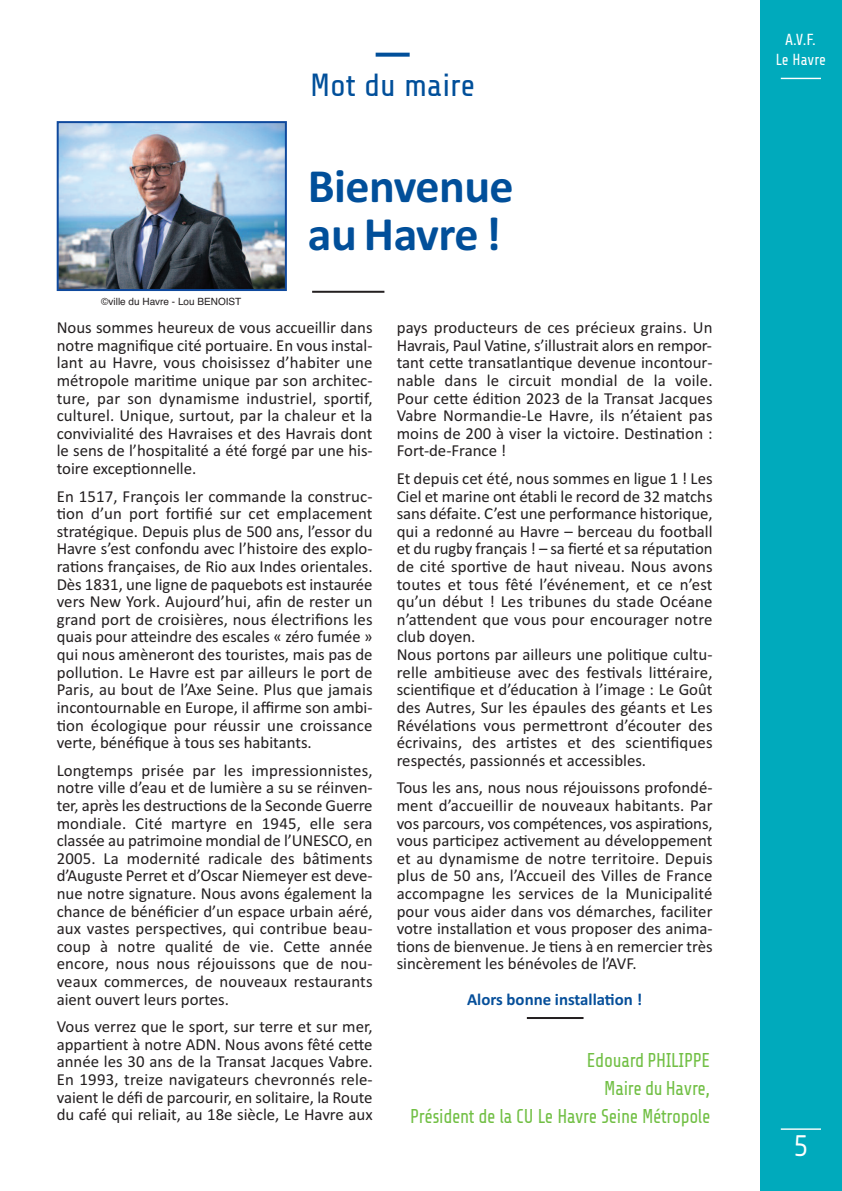
<style>
.page{position:relative;width:842px;height:1191px;background:#fff}
.page>*{position:absolute;margin:0;border:0;box-sizing:border-box;transform-origin:0 0}
.t1{font:700 48px/48px "Calibri";letter-spacing:-.01em;color:#014f9a}
.t2{font:32px "Share Tech";color:#014f9a}
.t3{font:28px "Neo Sans Pro";color:#fff;scale:.85 1}
.t4{font:20px/27.6px "Share Tech";letter-spacing:-.02em;color:#71bf44;text-align:right;scale:.91 1}
.t5{font:16.8px/17.6px "Calibri";color:#231f20;text-align:justify}
.t6{font:700 16.8px "Calibri";color:#064f9a}
.t7{font:16px/20px "Share Tech";color:#fff;text-align:center}
.t8{font:10px "Helvetica";color:#231f20}
</style>
<div class="page">
<svg style="left:376px;top:53px;width:34px;height:4px"></svg>
<hr style="left:312px;top:291px;width:72px;height:2px;background:#231f20">
<div style="left:760px;top:0;width:82px;height:1191px;background:#00aabc"></div>
<hr style="left:781px;top:78px;width:40px;height:1px;background:#fff">
<hr style="left:781px;top:1128px;width:40px;height:1px;background:#fff">
<img style="left:60px;top:124px;width:224px;height:164px">
<div style="left:57px;top:121px;width:230px;height:170px;border:2px solid #0f499d"></div>
<hr style="left:527px;top:1017px;width:56px;height:2px;background:#231f20">
<h2 class="t2" style="left:310px;top:69px;width:167px">Mot du maire</h2>
<h1 class="t1" style="left:308px;top:160px;width:207px">Bienvenue au Havre !</h1>
<p class="t8" style="left:101px;top:296px;width:142px">©ville du Havre - Lou BENOIST</p>
<p class="t5" style="left:57px;top:318px;width:317px">Nous sommes heureux de vous accueillir dans notre magnifique cité portuaire. En vous instal&shy;lant au Havre, vous choisissez d’habiter une métropole maritime unique par son architec&shy;ture, par son dynamisme industriel, sportif, culturel. Unique, surtout, par la chaleur et la convivialité des Havraises et des Havrais dont le sens de l’hospitalité a été forgé par une his&shy;toire exceptionnelle.</p>
<p class="t5" style="left:57px;top:487px;width:317px">En 1517, François Ier commande la construc&shy;tion d’un port fortifié sur cet emplacement stratégique. Depuis plus de 500 ans, l’essor du Havre s’est confondu avec l’histoire des explo&shy;rations françaises, de Rio aux Indes orientales.<br>Dès 1831, une ligne de paquebots est instaurée vers New York. Aujourd’hui, afin de rester un grand port de croisières, nous électrifions les quais pour atteindre des escales « zéro fumée » qui nous amèneront des touristes, mais pas de pollution. Le Havre est par ailleurs le port de Paris, au bout de l’Axe Seine. Plus que jamais incontournable en Europe, il affirme son ambi&shy;tion écologique pour réussir une croissance verte, bénéfique à tous ses habitants.</p>
<p class="t5" style="left:57px;top:761px;width:317px">Longtemps prisée par les impressionnistes, notre ville d’eau et de lumière a su se réinven&shy;ter, après les destructions de la Seconde Guerre mondiale. Cité martyre en 1945, elle sera classée au patrimoine mondial de l’UNESCO, en 2005. La modernité radicale des bâtiments d’Auguste Perret et d’Oscar Niemeyer est deve&shy;nue notre signature. Nous avons également la chance de bénéficier d’un espace urbain aéré, aux vastes perspectives, qui contribue beau&shy;coup à notre qualité de vie. Cette année encore, nous nous réjouissons que de nou&shy;veaux commerces, de nouveaux restaurants aient ouvert leurs portes.</p>
<p class="t5" style="left:57px;top:1017px;width:317px">Vous verrez que le sport, sur terre et sur mer, appartient à notre ADN. Nous avons fêté cette année les 30 ans de la Transat Jacques Vabre.<br>En 1993, treize navigateurs chevronnés rele&shy;vaient le défi de parcourir, en solitaire, la Route du café qui reliait, au 18e siècle, Le Havre aux</p>
<p class="t5" style="left:397px;top:318px;width:317px">pays producteurs de ces précieux grains. Un Havrais, Paul Vatine, s’illustrait alors en rempor&shy;tant cette transatlantique devenue incontour&shy;nable dans le circuit mondial de la voile.<br>Pour cette édition 2023 de la Transat Jacques Vabre Normandie-Le Havre, ils n’étaient pas moins de 200 à viser la victoire. Destination :<br>Fort-de-France !</p>
<p class="t5" style="left:397px;top:469px;width:317px;text-align:left">Et depuis cet été, nous sommes en ligue 1 ! Les Ciel et marine ont établi le record de 32 matchs sans défaite. C’est une performance historique, qui a redonné au Havre – berceau du football et du rugby français ! – sa fierté et sa réputation de cité sportive de haut niveau. Nous avons toutes et tous fêté l’événement, et ce n’est qu’un début ! Les tribunes du stade Océane n’attendent que vous pour encourager notre club doyen.<br>Nous portons par ailleurs une politique cultu&shy;relle ambitieuse avec des festivals littéraire, scientifique et d’éducation à l’image : Le Goût des Autres, Sur les épaules des géants et Les Révélations vous permettront d’écouter des écrivains, des artistes et des scientifiques respectés, passionnés et accessibles.</p>
<p class="t5" style="left:397px;top:778px;width:317px">Tous les ans, nous nous réjouissons profondé&shy;ment d’accueillir de nouveaux habitants. Par vos parcours, vos compétences, vos aspirations, vous participez activement au développement et au dynamisme de notre territoire. Depuis plus de 50 ans, l’Accueil des Villes de France accompagne les services de la Municipalité pour vous aider dans vos démarches, faciliter votre installation et vous proposer des anima&shy;tions de bienvenue. Je tiens à en remercier très sincèrement les bénévoles de l’AVF.</p>
<p class="t6" style="left:467px;top:989px;width:177px">Alors bonne installation !</p>
<p class="t4" style="left:410px;top:1047px;width:332px">Edouard PHILIPPE<br>Maire du Havre,<br>Président de la CU Le Havre Seine Métropole</p>
<p class="t7" style="left:776px;top:30px;width:52px">A.V.F.<br>Le Havre</p>
<h3 class="t3" style="left:794px;top:1128px;width:18px">5</h3>
</div>
